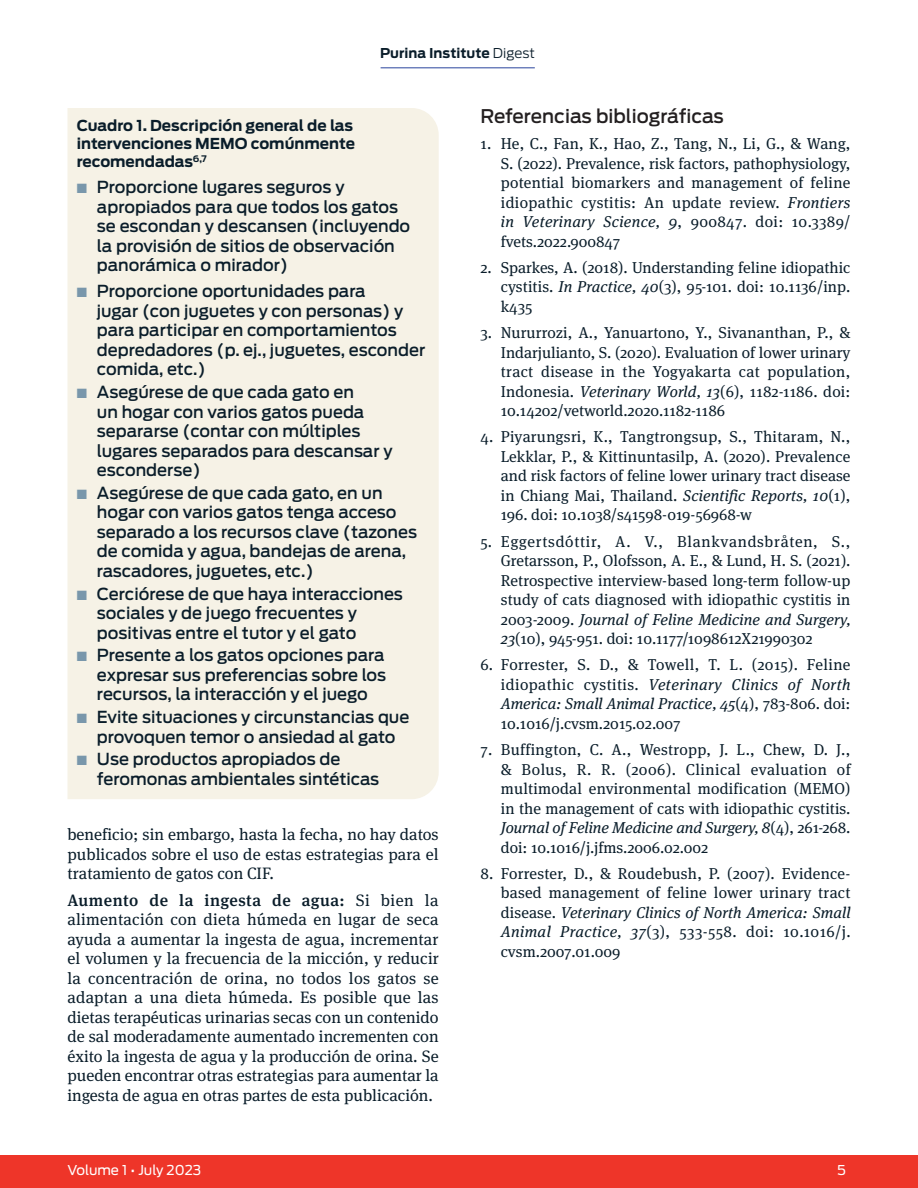
<style>
.page{position:relative;width:918px;height:1188px;background:#fff}
.page>*{position:absolute;margin:0;border:0;box-sizing:border-box;transform-origin:0 0}
.Body_Text{font:500 18.75px "Antenna";color:#231f20}
.t1{font:500 16.5px/19.5px "Antenna";color:#0a1d2a}
.Body_Text-2{font:16.5px/19.5px "Meta Serif Pro";color:#0a1d2a;text-align:justify}
.t2{font:15.75px/19.5px "Meta Serif Pro";letter-spacing:.005em;color:#0a1d2a;text-align:justify}
.Body_Text-3{font:700 15px/18px "Antenna";color:#0a1d2a}
.t3{font:700 13.5px "Antenna";color:#0a1d2a}
.t4{font:13.5px "Antenna";color:#fff}
.s1{font-weight:300}
.s2{color:#7997ab}
.s3{font-weight:500}
.s4{font-style:italic}
</style>
<div class="page">
<div style="left:0;top:1155px;width:918px;height:33px;background:#ee3529"></div>
<hr style="left:381px;top:67px;width:154px;height:1px;background:#4159a7">
<div style="left:68px;top:108px;width:371px;height:691px;background:#f6f2e6"></div>
<p class="t3" style="left:380px;top:45px;width:156px">Purina Institute <span class="s1">Digest</span></p>
<p class="Body_Text-3" style="left:77px;top:116px;width:280px">Cuadro 1. Descripción general de las intervenciones MEMO comúnmente recomendadas<sup>6,7</sup></p>
<p class="t1" style="left:97px;top:177px;width:315px;text-indent:-20px"><span class="s2">■</span> Proporcione lugares seguros y apropiados para que todos los gatos se escondan y descansen (incluyendo la provisión de sitios de observación panorámica o mirador)</p>
<p class="t1" style="left:97px;top:282px;width:330px;text-indent:-20px"><span class="s2">■</span> Proporcione oportunidades para<br>jugar (con juguetes y con personas) y para participar en comportamientos depredadores (p. ej., juguetes, esconder comida, etc.)</p>
<p class="t1" style="left:97px;top:382px;width:297px;text-indent:-20px"><span class="s2">■</span> Asegúrese de que cada gato en<br>un hogar con varios gatos pueda separarse (contar con múltiples lugares separados para descansar y esconderse)</p>
<p class="t1" style="left:97px;top:483px;width:322px;text-indent:-20px"><span class="s2">■</span> Asegúrese de que cada gato, en un hogar con varios gatos tenga acceso separado a los recursos clave (tazones de comida y agua, bandejas de arena, rascadores, juguetes, etc.)</p>
<p class="t1" style="left:97px;top:584px;width:308px;text-indent:-20px"><span class="s2">■</span> Cerciórese de que haya interacciones sociales y de juego frecuentes y positivas entre el tutor y el gato</p>
<p class="t1" style="left:97px;top:646px;width:291px;text-align:justify;text-indent:-20px"><span class="s2">■</span> Presente a los gatos opciones para expresar sus preferencias sobre los recursos, la interacción y el juego</p>
<p class="t1" style="left:77px;top:707px;width:334px;text-align:center"><span class="s2">■</span> Evite situaciones y circunstancias que provoquen temor o ansiedad al gato</p>
<p class="t1" style="left:97px;top:750px;width:284px;text-indent:-20px"><span class="s2">■</span> Use productos apropiados de feromonas ambientales sintéticas</p>
<p class="Body_Text-2" style="left:68px;top:824px;width:373px">beneficio; sin embargo, hasta la fecha, no hay datos publicados sobre el uso de estas estrategias para el tratamiento de gatos con CIF.</p>
<p class="Body_Text-2" style="left:68px;top:889px;width:373px"><span class="s3">Aumento de la ingesta de agua:</span> Si bien la alimentación con dieta húmeda en lugar de seca ayuda a aumentar la ingesta de agua, incrementar el volumen y la frecuencia de la micción, y reducir la concentración de orina, no todos los gatos se adaptan a una dieta húmeda. Es posible que las dietas terapéuticas urinarias secas con un contenido de sal moderadamente aumentado incrementen con éxito la ingesta de agua y la producción de orina. Se pueden encontrar otras estrategias para aumentar la ingesta de agua en otras partes de esta publicación.</p>
<p class="Body_Text" style="left:481px;top:105px;width:245px">Referencias bibliográficas</p>
<p class="t2" style="left:501px;top:133px;width:351px;text-indent:-20px">1. He, C., Fan, K., Hao, Z., Tang, N., Li, G., &amp; Wang, S. (2022). Prevalence, risk factors, pathophysiology, potential biomarkers and management of feline idiopathic cystitis: An update review. <span class="s4">Frontiers in Veterinary Science, 9</span>, 900847. doi: 10.3389/ fvets.2022.900847</p>
<p class="t2" style="left:501px;top:257px;width:351px;text-indent:-20px">2. Sparkes, A. (2018). Understanding feline idiopathic cystitis. <span class="s4">In Practice, 40</span>(3), 95-101. doi: 10.1136/inp. k435</p>
<p class="t2" style="left:501px;top:322px;width:351px;text-indent:-20px">3. Nururrozi, A., Yanuartono, Y., Sivananthan, P., &amp; Indarjulianto, S. (2020). Evaluation of lower urinary tract disease in the Yogyakarta cat population, Indonesia. <span class="s4">Veterinary World, 13</span>(6), 1182-1186. doi:<br>10.14202/vetworld.2020.1182-1186</p>
<p class="t2" style="left:501px;top:426px;width:351px;text-indent:-20px">4. Piyarungsri, K., Tangtrongsup, S., Thitaram, N., Lekklar, P., &amp; Kittinuntasilp, A. (2020). Prevalence and risk factors of feline lower urinary tract disease in Chiang Mai, Thailand. <span class="s4">Scientific Reports, 10</span>(1), 196. doi: 10.1038/s41598-019-56968-w</p>
<p class="t2" style="left:501px;top:531px;width:351px;text-indent:-20px">5. Eggertsdóttir, A. V., Blankvandsbråten, S., Gretarsson, P., Olofsson, A. E., &amp; Lund, H. S. (2021).<br>Retrospective interview-based long-term follow-up study of cats diagnosed with idiopathic cystitis in 2003-2009. <span class="s4">Journal of Feline Medicine and Surgery, 23</span>(10), 945-951. doi: 10.1177/1098612X21990302</p>
<p class="t2" style="left:501px;top:654px;width:351px;text-indent:-20px">6. Forrester, S. D., &amp; Towell, T. L. (2015). Feline idiopathic cystitis. <span class="s4">Veterinary Clinics of North America: Small Animal Practice, 45</span>(4), 783-806. doi:<br>10.1016/j.cvsm.2015.02.007</p>
<p class="t2" style="left:501px;top:739px;width:351px;text-indent:-20px">7. Buffington, C. A., Westropp, J. L., Chew, D. J., &amp; Bolus, R. R. (2006). Clinical evaluation of multimodal environmental modification (MEMO) in the management of cats with idiopathic cystitis.<br><span class="s4">Journal of Feline Medicine and Surgery, 8</span>(4), 261-268. doi: 10.1016/j.jfms.2006.02.002</p>
<p class="t2" style="left:501px;top:863px;width:351px;text-indent:-20px">8. Forrester, D., &amp; Roudebush, P. (2007). Evidence&shy;based management of feline lower urinary tract disease. <span class="s4">Veterinary Clinics of North America: Small Animal Practice, 37</span>(3), 533-558. doi: 10.1016/j. cvsm.2007.01.009</p>
<p class="t4" style="left:68px;top:1162px;width:135px">Volume 1 • July 2023</p>
<p class="t4" style="left:837px;top:1162px;width:10px">5</p>
</div>
